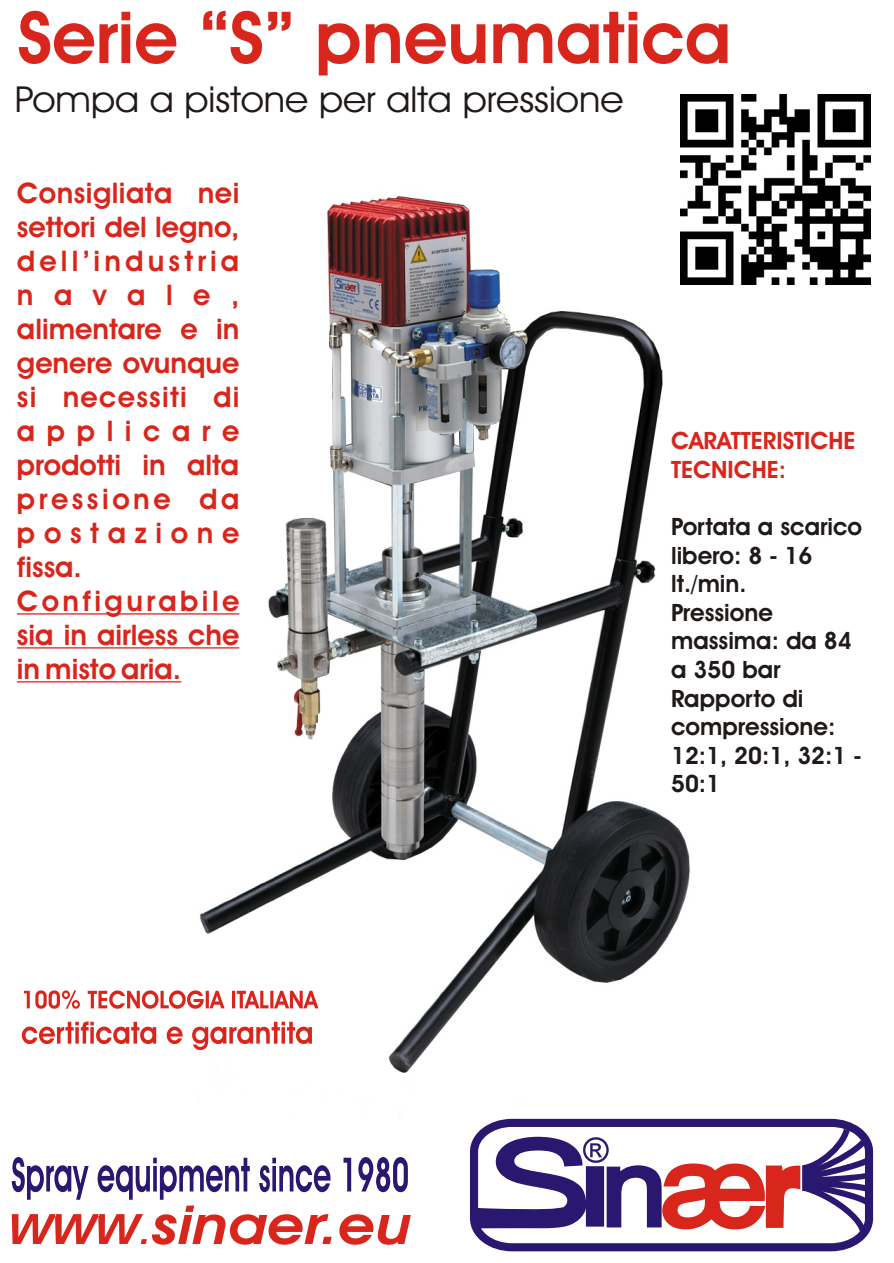
<style>
.page{position:relative;width:894px;height:1263px;background:#fff}
.page>*{position:absolute;margin:0;border:0;box-sizing:border-box;transform-origin:0 0}
.t1{font:700 72px "Avant Garde Bk BT";color:#d9261c}
.t2{font:36px "Avant Garde Bk BT";color:#1f1a17;scale:1.06 1}
.t3{font:700 28.5px/33.9px "Avant Garde Bk BT";letter-spacing:.015em;color:#d9261c}
.t4{font:700 24px/28.7px "Avant Garde Bk BT";color:#1f1a17}
.t5{font:700 24px/28.7px "Avant Garde Bk BT";color:#d9261c}
</style>
<div class="page">
<img style="left:21px;top:94px;width:669px;height:979px">
<hr style="left:17px;top:613px;width:222px;height:2px;background:#d9261c">
<hr style="left:17px;top:647px;width:222px;height:2px;background:#d9261c">
<hr style="left:17px;top:681px;width:164px;height:2px;background:#d9261c">
<svg style="left:22px;top:990px;width:297px;height:60px"></svg>
<img style="left:681px;top:94px;width:190px;height:191px">
<svg style="left:12px;top:1206px;width:399px;height:39px"></svg>
<svg style="left:12px;top:1157px;width:396px;height:43px"></svg>
<svg style="left:470px;top:1119px;width:403px;height:132px;fill:#2e1d73"></svg>
<svg style="left:474px;top:1129px;width:398px;height:104px"></svg>
<h1 class="t1" style="left:18px;top:8px;width:715px">Serie “S” pneumatica</h1>
<p class="t2" style="left:15px;top:85px;width:576px">Pompa a pistone per alta pressione</p>
<p class="t3" style="left:17px;top:179px;width:224px">Consigliata nei settori del legno, dell’industria navale, alimentare e in genere ovunque si necessiti di applicare prodotti in alta pressione da postazione fissa.<br>Configurabile sia in airless che in misto aria.</p>
<p class="t5" style="left:671px;top:429px;width:186px">CARATTERISTICHE<br>TECNICHE:</p>
<p class="t4" style="left:671px;top:514px;width:193px">Portata a scarico libero: 8 - 16 lt./min.<br>Pressione massima: da 84 a 350 bar<br>Rapporto di compressione:<br>12:1, 20:1, 32:1 -<br>50:1</p>
</div>
